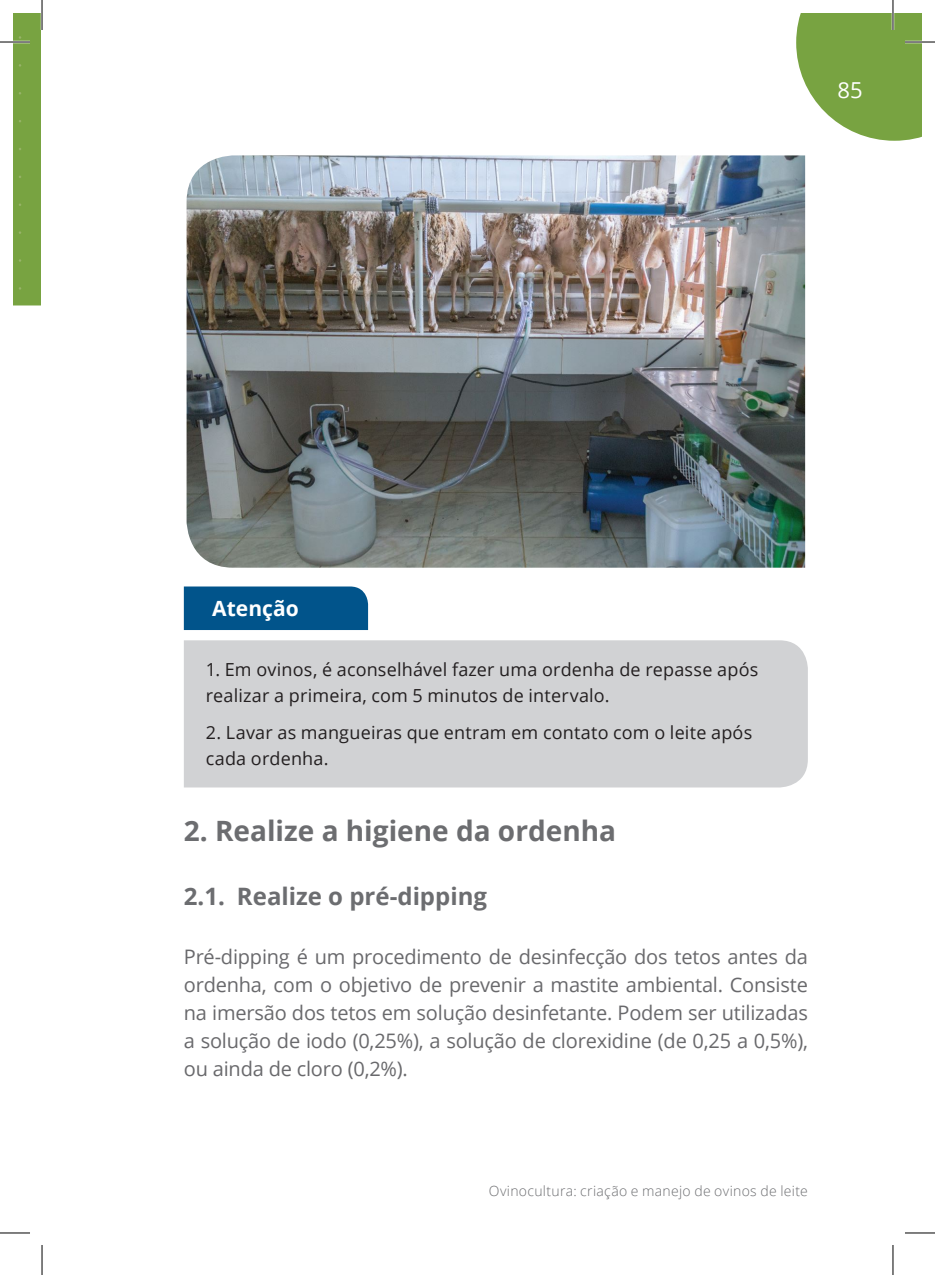
<style>
.page{position:relative;width:935px;height:1275px;background:#fff}
.page>*{position:absolute;margin:0;border:0;box-sizing:border-box;transform-origin:0 0}
.t1{font:700 28px "Open Sans";color:#6c6d70}
.t2{font:700 24px "Open Sans";color:#6c6d70}
.t3{font:22px "Open Sans";color:#fff}
.t4{font:700 21px "Open Sans";letter-spacing:.005em;color:#fff}
.t5{font:20px/28px "Open Sans";letter-spacing:-.01em;color:#69696c;text-align:justify}
.t6{font:18px/26px "Open Sans";letter-spacing:.01em;color:#231f20}
.t7{font:300 14px "Open Sans";letter-spacing:.02em;color:#6c6d70}
</style>
<div class="page">
<svg style="left:796px;top:14px;width:125px;height:127px;background:#8aaf5b"></svg>
<div style="left:14px;top:14px;width:27px;height:353px;background:#78a341"></div>
<div style="left:14px;top:305px;width:27px;height:62px;background:#fff"></div>
<img style="left:186px;top:155px;width:619px;height:413px">
<div style="left:184px;top:640px;width:623px;height:147px;background:#d1d2d4"></div>
<div style="left:184px;top:586px;width:184px;height:44px;background:#01548b"></div>
<hr style="left:0;top:41px;width:30px;height:2px;background:#fff">
<hr style="left:904px;top:41px;width:30px;height:2px;background:#fff">
<hr style="left:891px;top:0;width:3px;height:30px;background:#fff">
<hr style="left:0;top:42px;width:30px;height:1px;background:#000">
<hr style="left:904px;top:42px;width:30px;height:1px;background:#000">
<hr style="left:0;top:1232px;width:30px;height:1px;background:#000">
<hr style="left:904px;top:1232px;width:30px;height:1px;background:#000">
<hr style="left:42px;top:0;width:1px;height:30px;background:#000">
<hr style="left:42px;top:1245px;width:1px;height:30px;background:#000">
<hr style="left:892px;top:0;width:1px;height:30px;background:#000">
<hr style="left:892px;top:1245px;width:1px;height:30px;background:#000">
<p class="t3" style="left:837px;top:74px;width:27px">85</p>
<p class="t4" style="left:212px;top:594px;width:88px">Atenção</p>
<p class="t6" style="left:206px;top:656px;width:554px">1. Em ovinos, é aconselhável fazer uma ordenha de repasse após realizar a primeira, com 5 minutos de intervalo.</p>
<p class="t6" style="left:206px;top:719px;width:548px">2. Lavar as mangueiras que entram em contato com o leite após cada ordenha.</p>
<h1 class="t1" style="left:184px;top:810px;width:433px">2. Realize a higiene da ordenha</h1>
<p class="t2" style="left:184px;top:879px;width:305px">2.1. Realize o pré-dipping</p>
<p class="t5" style="left:184px;top:941px;width:625px">Pré-dipping é um procedimento de desinfecção dos tetos antes da ordenha, com o objetivo de prevenir a mastite ambiental. Consiste na imersão dos tetos em solução desinfetante. Podem ser utilizadas a solução de iodo (0,25%), a solução de clorexidine (de 0,25 a 0,5%), ou ainda de cloro (0,2%).</p>
<p class="t7" style="left:488px;top:1181px;width:321px">Ovinocultura: criação e manejo de ovinos de leite</p>
</div>
